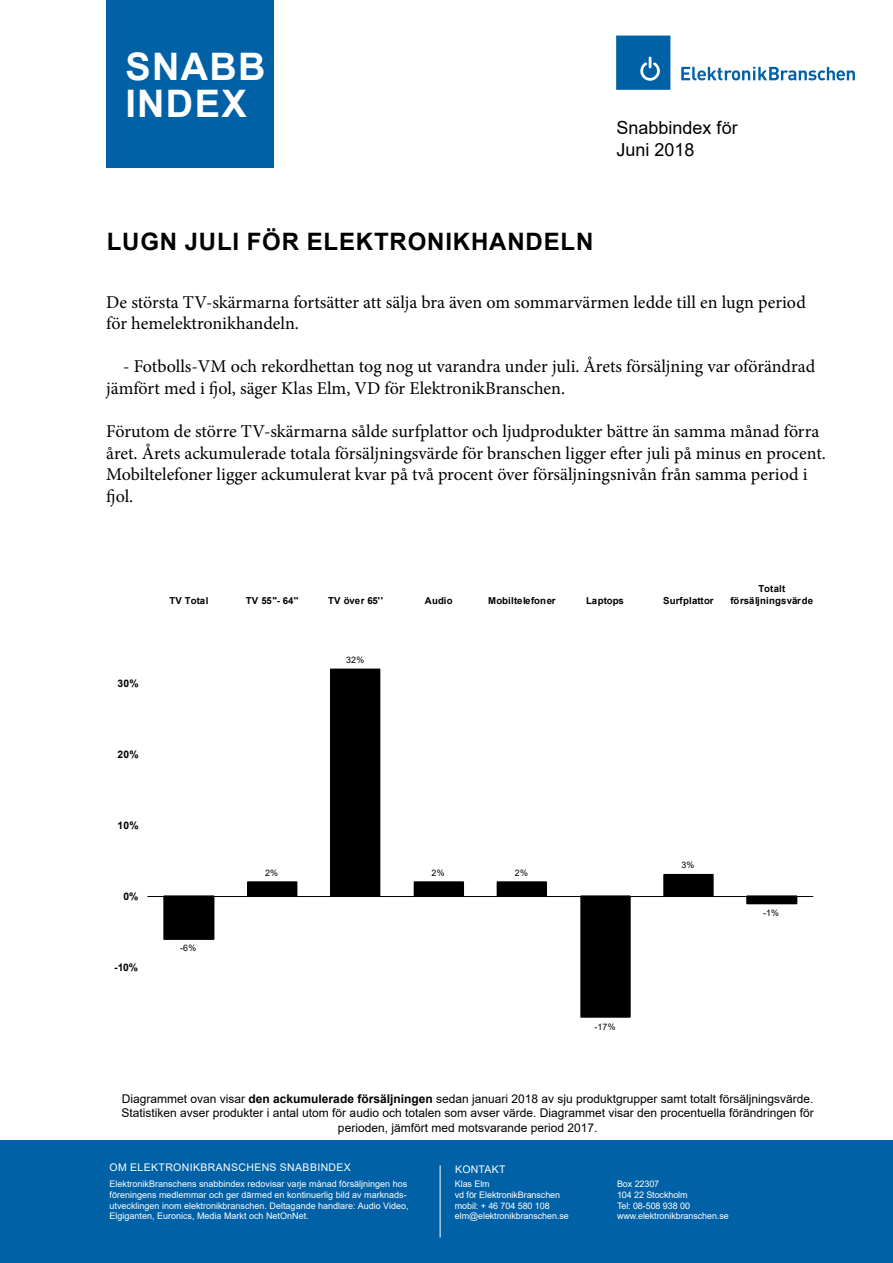
<style>
.page{position:relative;width:893px;height:1263px;background:#fff}
.page>*{position:absolute;margin:0;border:0;box-sizing:border-box;transform-origin:0 0}
.t1{font:700 37.95px/36.8px "Arial";letter-spacing:.035em;color:#fff}
.t2{font:700 24px "Arial";letter-spacing:.035em;color:#000}
.t3{font:18px/21.6px "Minion Pro";color:#000}
.t4{font:18px/21.6px "Arial";color:#000}
.t5{font:700 16.05px "Arial";color:#000}
.t6{font:12px/14.4px "Arial";color:#000;text-align:center}
.t7{font:10.5px "Arial";letter-spacing:.035em;color:#fff}
.t8{font:700 10.35px "Arial";letter-spacing:.015em;color:#000}
.t9{font:700 9.6px/11.4px "Arial";letter-spacing:.005em;color:#000;text-align:center}
.t10{font:9px/10.8px "Arial";color:#fff}
.t11{font:8.85px "Arial";color:#000}
.s1{font-weight:700}
</style>
<div class="page">
<svg style="left:681px;top:67px;width:174px;height:13px"></svg>
<svg style="left:616px;top:36px;width:54px;height:54px;background:#0f6aac"></svg>
<div style="left:0;top:1141px;width:893px;height:122px;background:#0061a7"></div>
<hr style="left:440px;top:1165px;width:1px;height:72px;background:#fff">
<div style="left:106px;top:0;width:168px;height:168px;background:#0061a7"></div>
<svg style="left:163px;top:668px;width:635px;height:350px"></svg>
<hr style="left:147px;top:896px;width:666px;height:1px;background:#000">
<h1 class="t1" style="left:125px;top:48px;width:142px">SNABB<br>INDEX</h1>
<p class="t4" style="left:617px;top:117px;width:123px">Snabbindex för<br>Juni 2018</p>
<h2 class="t2" style="left:107px;top:225px;width:488px">LUGN JULI FÖR ELEKTRONIKHANDELN</h2>
<p class="t3" style="left:106px;top:291px;width:701px">De största TV-skärmarna fortsätter att sälja bra även om sommarvärmen ledde till en lugn period för hemelektronikhandeln.</p>
<p class="t3" style="left:106px;top:356px;width:710px;text-indent:17px">- Fotbolls-VM och rekordhettan tog nog ut varandra under juli. Årets försäljning var oförändrad jämfört med i fjol, säger Klas Elm, VD för ElektronikBranschen.</p>
<p class="t3" style="left:106px;top:421px;width:721px">Förutom de större TV-skärmarna sålde surfplattor och ljudprodukter bättre än samma månad förra året. Årets ackumulerade totala försäljningsvärde för branschen ligger efter juli på minus en procent.<br>Mobiltelefoner ligger ackumulerat kvar på två procent över försäljningsnivån från samma period i fjol.</p>
<p class="t5" style="left:192px;top:361px;width:39px">-10%</p>
<p class="t5" style="left:192px;top:471px;width:39px">-20%</p>
<p class="t9" style="left:169px;top:595px;width:40px">TV Total</p>
<p class="t9" style="left:246px;top:595px;width:54px">TV 55"- 64''</p>
<p class="t9" style="left:328px;top:595px;width:56px">TV över 65''</p>
<p class="t9" style="left:425px;top:595px;width:30px">Audio</p>
<p class="t9" style="left:488px;top:595px;width:69px">Mobiltelefoner</p>
<p class="t9" style="left:586px;top:595px;width:39px">Laptops</p>
<p class="t9" style="left:663px;top:595px;width:52px">Surfplattor</p>
<p class="t9" style="left:731px;top:583px;width:84px">Totalt försäljningsvärde</p>
<p class="t8" style="left:118px;top:676px;width:23px">30%</p>
<p class="t8" style="left:118px;top:747px;width:23px">20%</p>
<p class="t8" style="left:118px;top:818px;width:23px">10%</p>
<p class="t8" style="left:123px;top:889px;width:17px">0%</p>
<p class="t8" style="left:114px;top:960px;width:26px">-10%</p>
<p class="t11" style="left:180px;top:942px;width:18px">-6%</p>
<p class="t11" style="left:346px;top:653px;width:20px">32%</p>
<p class="t11" style="left:265px;top:866px;width:15px">2%</p>
<p class="t11" style="left:432px;top:866px;width:15px">2%</p>
<p class="t11" style="left:515px;top:866px;width:15px">2%</p>
<p class="t11" style="left:594px;top:1020px;width:23px">-17%</p>
<p class="t11" style="left:681px;top:858px;width:15px">3%</p>
<p class="t11" style="left:763px;top:907px;width:18px">-1%</p>
<p class="t6" style="left:122px;top:1091px;width:694px">Diagrammet ovan visar <span class="s1">den ackumulerade försäljningen</span> sedan januari 2018 av sju produktgrupper samt totalt försäljningsvärde.<br>Statistiken avser produkter i antal utom för audio och totalen som avser värde. Diagrammet visar den procentuella förändringen för perioden, jämfört med motsvarande period 2017.</p>
<p class="t7" style="left:110px;top:1160px;width:243px">OM ELEKTRONIKBRANSCHENS SNABBINDEX</p>
<p class="t10" style="left:110px;top:1178px;width:301px">ElektronikBranschens snabbindex redovisar varje månad försäljningen hos föreningens medlemmar och ger därmed en kontinuerlig bild av marknads&shy;utvecklingen inom elektronikbranschen. Deltagande handlare: Audio Video, Elgiganten, Euronics, Media Markt och NetOnNet.</p>
<p class="t7" style="left:455px;top:1162px;width:52px">KONTAKT</p>
<p class="t10" style="left:455px;top:1178px;width:115px">Klas Elm<br>vd för ElektronikBranschen mobil: + 46 704 580 108 elm@elektronikbranschen.se</p>
<p class="t10" style="left:617px;top:1178px;width:113px">Box 22307<br>104 22 Stockholm<br>Tel: 08-508 938 00 www.elektronikbranschen.se</p>
</div>
